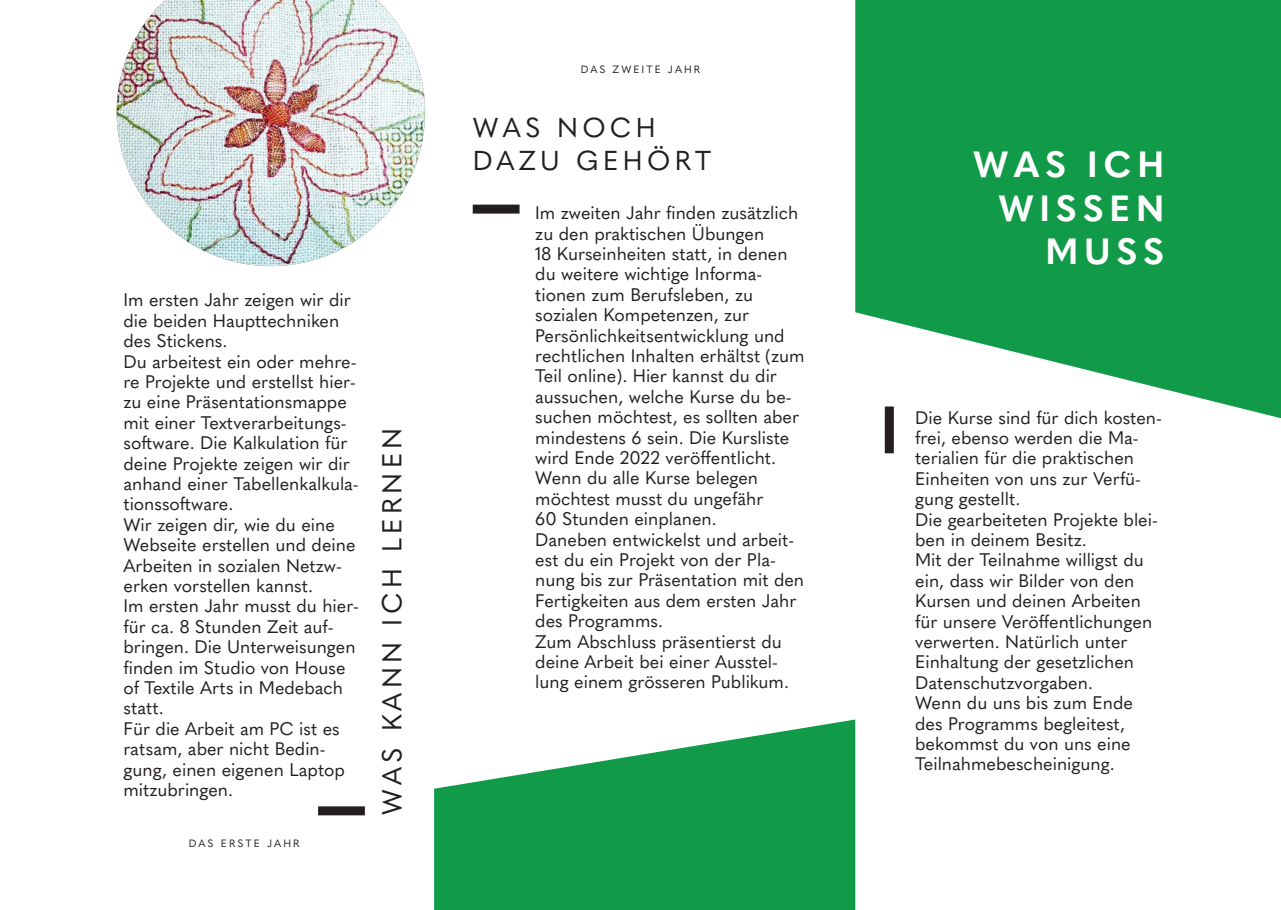
<style>
.page{position:relative;width:1281px;height:910px;background:#fff}
.page>*{position:absolute;margin:0;border:0;box-sizing:border-box;transform-origin:0 0}
.Titel_Überschrift{font:700 36px/43.2px "Quasimoda";letter-spacing:.16em;color:#fff;text-align:right}
.Titel_Überschrift-2{font:27px/32.4px "Quasimoda";letter-spacing:.16em;color:#231f20}
.Textkörper{font:18px/20.4px "Quasimoda";color:#231f20}
.Titelkopfzeile_Seite{font:10.5px "Quasimoda";letter-spacing:.2em;color:#231f20}
</style>
<div class="page">
<div style="left:884px;top:406px;width:9px;height:47px;background:#231f20"></div>
<div style="left:318px;top:806px;width:47px;height:9px;background:#231f20"></div>
<div style="left:472px;top:205px;width:47px;height:9px;background:#231f20"></div>
<svg style="left:855px;top:0;width:425px;height:418px;background:#2ea65e"></svg>
<svg style="left:434px;top:719px;width:421px;height:191px;fill:#119a48"></svg>
<img style="left:117px;top:0;width:308px;height:266px">
<p class="Textkörper" style="left:123px;top:288px;width:229px">Im ersten Jahr zeigen wir dir die beiden Haupttechniken des Stickens.</p>
<p class="Textkörper" style="left:123px;top:350px;width:234px">Du arbeitest ein oder mehre&shy;re Projekte und erstellst hier&shy;zu eine Präsentationsmappe mit einer Textverarbeitungs&shy;software. Die Kalkulation für deine Projekte zeigen wir dir</p>
<p class="Textkörper" style="left:123px;top:472px;width:237px">anhand einer Tabellenkalkula&shy;tionssoftware.</p>
<p class="Textkörper" style="left:123px;top:513px;width:233px">Wir zeigen dir, wie du eine<br>Webseite erstellen und deine<br>Arbeiten in sozialen Netzw&shy;erken vorstellen kannst.</p>
<p class="Textkörper" style="left:123px;top:594px;width:237px">Im ersten Jahr musst du hier&shy;für ca. 8 Stunden Zeit auf&shy;bringen. Die Unterweisungen finden im Studio von House of Textile Arts in Medebach statt.</p>
<p class="Textkörper" style="left:123px;top:717px;width:223px">Für die Arbeit am PC ist es ratsam, aber nicht Bedin&shy;gung, einen eigenen Laptop mitzubringen.</p>
<p class="Titelkopfzeile_Seite" style="left:189px;top:835px;width:112px">DAS ERSTE JAHR</p>
<p class="Titel_Überschrift-2" style="left:374px;top:815px;width:389px;rotate:-90deg">WAS KANN ICH LERNEN</p>
<p class="Titelkopfzeile_Seite" style="left:580px;top:61px;width:121px">DAS ZWEITE JAHR</p>
<p class="Titel_Überschrift-2" style="left:472px;top:110px;width:240px">WAS NOCH<br>DAZU GEHÖRT</p>
<p class="Textkörper" style="left:535px;top:201px;width:271px">Im zweiten Jahr finden zusätzlich zu den praktischen Übungen<br>18 Kurseinheiten statt, in denen du weitere wichtige Informa&shy;tionen zum Berufsleben, zu sozialen Kompetenzen, zur<br>Persönlichkeitsentwicklung und rechtlichen Inhalten erhältst (zum<br>Teil online). Hier kannst du dir aussuchen, welche Kurse du be&shy;suchen möchtest, es sollten aber mindestens 6 sein. Die Kursliste wird Ende 2022 veröffentlicht.<br>Wenn du alle Kurse belegen möchtest musst du ungefähr<br>60 Stunden einplanen.</p>
<p class="Textkörper" style="left:535px;top:528px;width:270px">Daneben entwickelst und arbeit&shy;est du ein Projekt von der Pla&shy;nung bis zur Präsentation mit den<br>Fertigkeiten aus dem ersten Jahr des Programms.</p>
<p class="Textkörper" style="left:535px;top:630px;width:255px">Zum Abschluss präsentierst du deine Arbeit bei einer Ausstel&shy;lung einem grösseren Publikum.</p>
<p class="Titel_Überschrift" style="left:973px;top:140px;width:192px">WAS ICH</p>
<p class="Titel_Überschrift" style="left:998px;top:184px;width:167px">WISSEN<br>MUSS</p>
<p class="Textkörper" style="left:915px;top:406px;width:248px">Die Kurse sind für dich kosten&shy;frei, ebenso werden die Ma&shy;terialien für die praktischen<br>Einheiten von uns zur Verfü&shy;gung gestellt.</p>
<p class="Textkörper" style="left:915px;top:508px;width:244px">Die gearbeiteten Projekte blei&shy;ben in deinem Besitz.</p>
<p class="Textkörper" style="left:915px;top:548px;width:238px">Mit der Teilnahme willigst du ein, dass wir Bilder von den<br>Kursen und deinen Arbeiten für unsere Veröffentlichungen verwerten. Natürlich unter<br>Einhaltung der gesetzlichen<br>Datenschutzvorgaben.</p>
<p class="Textkörper" style="left:915px;top:691px;width:219px">Wenn du uns bis zum Ende des Programms begleitest, bekommst du von uns eine<br>Teilnahmebescheinigung.</p>
</div>
